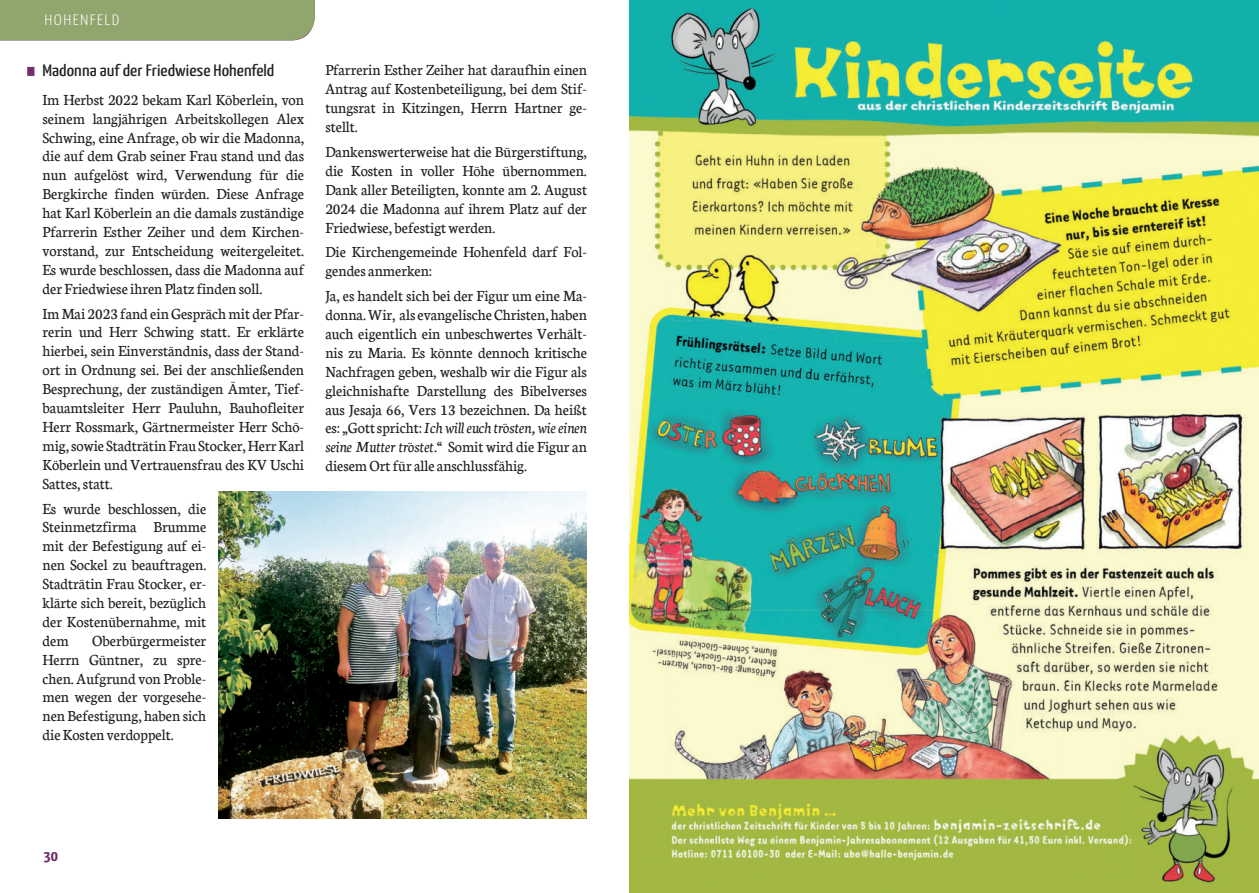
<style>
.page{position:relative;width:1259px;height:893px;background:#fff}
.page>*{position:absolute;margin:0;border:0;box-sizing:border-box;transform-origin:0 0}
.t1{font:16.5px/18.9px "Neuton";color:#231f20;text-align:justify;scale:.96 1}
.t2{font:16.5px "Yanone Kaffeesatz";color:#231f20;scale:1.2 1}
.t3{font:300 15px "Yanone Kaffeesatz";letter-spacing:.075em;color:#fff;scale:1.2 1}
.t4{font:700 15px "Yanone Kaffeesatz";color:#712f6b;scale:1.2 1}
.s1{font-style:italic}
</style>
<div class="page">
<img style="left:629px;top:0;width:630px;height:893px">
<div style="left:0;top:0;width:315px;height:40px;background:#91a66d"></div>
<div style="left:27px;top:67px;width:7px;height:9px;background:#712f6b"></div>
<img style="left:218px;top:492px;width:369px;height:327px">
<p class="t3" style="left:45px;top:9px;width:64px">HOHENFELD</p>
<p class="t2" style="left:43px;top:58px;width:195px">Madonna auf der Friedwiese Hohenfeld</p>
<p class="t1" style="left:43px;top:90px;width:274px">Im Herbst 2022 bekam Karl Köberlein, von seinem langjährigen Arbeitskollegen Alex Schwing, eine Anfrage, ob wir die Madonna, die auf dem Grab seiner Frau stand und das nun aufgelöst wird, Verwendung für die Bergkirche finden würden. Diese Anfrage hat Karl Köberlein an die damals zuständige Pfarrerin Esther Zeiher und dem Kirchen&shy;vorstand, zur Entscheidung weitergeleitet.<br>Es wurde beschlossen, dass die Madonna auf der Friedwiese ihren Platz finden soll.</p>
<p class="t1" style="left:43px;top:304px;width:274px">Im Mai 2023 fand ein Gespräch mit der Pfar&shy;rerin und Herr Schwing statt. Er erklärte hierbei, sein Einverständnis, dass der Stand&shy;ort in Ordnung sei. Bei der anschließenden Besprechung, der zuständigen Ämter, Tief&shy;bauamtsleiter Herr Pauluhn, Bauhofleiter Herr Rossmark, Gärtnermeister Herr Schö&shy;mig, sowie Stadträtin Frau Stocker,Herr Karl Köberlein und Vertrauensfrau des KV Uschi Sattes, statt.</p>
<p class="t1" style="left:43px;top:499px;width:172px">Es wurde beschlossen, die Steinmetzfirma Brumme mit der Befestigung auf ei&shy;nen Sockel zu beauftragen.<br>Stadträtin Frau Stocker, er&shy;klärte sich bereit, bezüglich der Kostenübernahme, mit dem</p>
<p class="t1" style="left:43px;top:631px;width:172px;text-indent:50px">Oberbürgermeister Herrn Güntner, zu spre&shy;chen. Aufgrund von Proble&shy;men wegen der vorgesehe&shy;nen Befestigung, haben sich die Kosten verdoppelt.</p>
<p class="t1" style="left:325px;top:61px;width:274px">Pfarrerin Esther Zeiher hat daraufhin einen Antrag auf Kostenbeteiligung, bei dem Stif&shy;tungsrat in Kitzingen, Herrn Hartner ge&shy;stellt.</p>
<p class="t1" style="left:325px;top:142px;width:274px">Dankenswerterweise hat die Bürgerstiftung, die Kosten in voller Höhe übernommen.<br>Dank aller Beteiligten, konnte am 2. August 2024 die Madonna auf ihrem Platz auf der Friedwiese, befestigt werden.</p>
<p class="t1" style="left:325px;top:243px;width:274px">Die Kirchengemeinde Hohenfeld darf Fol&shy;gendes anmerken:</p>
<p class="t1" style="left:325px;top:287px;width:274px">Ja, es handelt sich bei der Figur um eine Ma&shy;donna.Wir, als evangelische Christen, haben auch eigentlich ein unbeschwertes Verhält&shy;nis zu Maria. Es könnte dennoch kritische Nachfragen geben, weshalb wir die Figur als gleichnishafte Darstellung des Bibelverses aus Jesaja 66, Vers 13 bezeichnen. Da heißt es: „Gott spricht: <span class="s1">Ich will euch trösten, wie einen seine Mutter tröstet</span>.“ Somit wird die Figur an diesem Ort für alle anschlussfähig.</p>
<p class="t4" style="left:44px;top:849px;width:13px">30</p>
</div>
